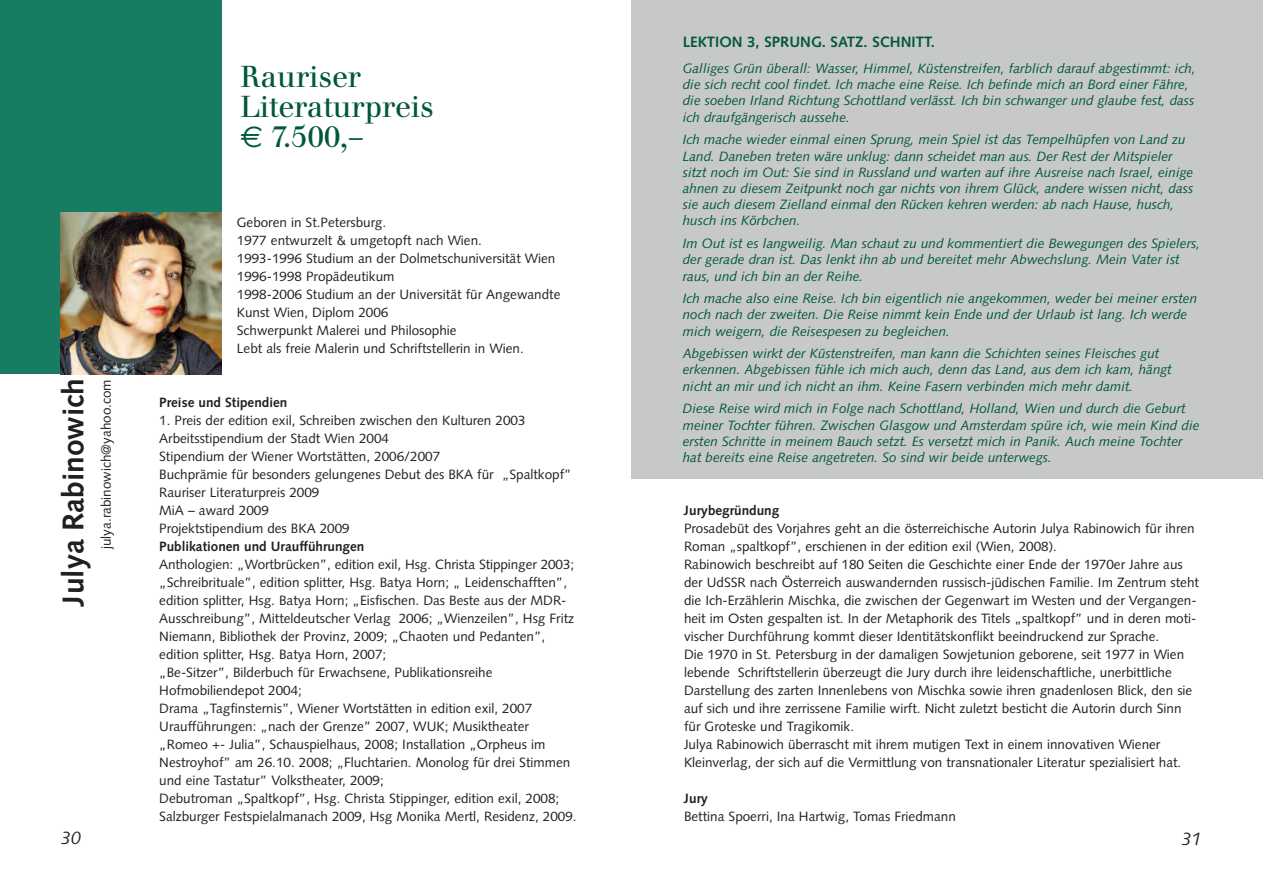
<style>
.page{position:relative;width:1263px;height:893px;background:#fff}
.page>*{position:absolute;margin:0;border:0;box-sizing:border-box;transform-origin:0 0}
.t1{font:30px/30px "Walbaum";color:#005836}
.t2{font:700 30px "Syntax";color:#231f20}
.t3{font:italic 18px "Syntax";color:#231f20}
.t4{font:700 15px "Syntax";color:#005836}
.t5{font:13.5px/18px "Syntax";color:#231f20}
.t6{font:italic 13.5px/16.2px "Syntax";color:#005836}
.t7{font:700 13.5px "Syntax";color:#231f20}
.s1{font-family:"Euro Sans"}
</style>
<div class="page">
<div style="left:0;top:0;width:222px;height:374px;background:#177c61"></div>
<img style="left:60px;top:213px;width:162px;height:161px">
<div style="left:632px;top:0;width:631px;height:479px;background:#c7c8ca"></div>
<h1 class="t2" style="left:61px;top:606px;width:230px;rotate:-90deg">Julya Rabinowich</h1>
<p class="t5" style="left:98px;top:549px;width:171px;rotate:-90deg">julya.rabinowich@yahoo.com</p>
<h2 class="t3" style="left:61px;top:831px;width:21px">30</h2>
<h1 class="t1" style="left:240px;top:64px;width:195px">Rauriser<br>Literaturpreis <span class="s1">€</span> 7.500,–</h1>
<p class="t5" style="left:237px;top:214px;width:325px">Geboren in St.Petersburg.<br>1977 entwurzelt &amp; umgetopft nach Wien.<br>1993-1996 Studium an der Dolmetschuniversität Wien 1996-1998 Propädeutikum<br>1998-2006 Studium an der Universität für Angewandte Kunst Wien, Diplom 2006<br>Schwerpunkt Malerei und Philosophie<br>Lebt als freie Malerin und Schriftstellerin in Wien.</p>
<p class="t7" style="left:159px;top:397px;width:130px">Preise und Stipendien</p>
<p class="t5" style="left:159px;top:412px;width:414px">1. Preis der edition exil, Schreiben zwischen den Kulturen 2003<br>Arbeitsstipendium der Stadt Wien 2004<br>Stipendium der Wiener Wortstätten, 2006/2007<br>Buchprämie für besonders gelungenes Debut des BKA für „Spaltkopf” Rauriser Literaturpreis 2009<br>MiA – award 2009<br>Projektstipendium des BKA 2009</p>
<p class="t7" style="left:159px;top:541px;width:207px">Publikationen und Uraufführungen</p>
<p class="t5" style="left:159px;top:556px;width:419px">Anthologien: „Wortbrücken”, edition exil, Hsg. Christa Stippinger 2003; „Schreibrituale”, edition splitter, Hsg. Batya Horn; „ Leidenschafften”, edition splitter, Hsg. Batya Horn; „Eisfischen. Das Beste aus der MDR-Ausschreibung”, Mitteldeutscher Verlag 2006; „Wienzeilen”, Hsg Fritz Niemann, Bibliothek der Provinz, 2009; „Chaoten und Pedanten”, edition splitter, Hsg. Batya Horn, 2007;<br>„Be-Sitzer”, Bilderbuch für Erwachsene, Publikationsreihe Hofmobiliendepot 2004;<br>Drama „Tagfinsternis”, Wiener Wortstätten in edition exil, 2007<br>Uraufführungen: „nach der Grenze” 2007, WUK; Musiktheater „Romeo +- Julia”, Schauspielhaus, 2008; Installation „Orpheus im Nestroyhof” am 26.10. 2008; „Fluchtarien. Monolog für drei Stimmen und eine Tastatur” Volkstheater, 2009;<br>Debutroman „Spaltkopf”, Hsg. Christa Stippinger, edition exil, 2008; Salzburger Festspielalmanach 2009, Hsg Monika Mertl, Residenz, 2009.</p>
<p class="t4" style="left:683px;top:36px;width:254px">LEKTION 3, SPRUNG. SATZ. SCHNITT.</p>
<p class="t6" style="left:683px;top:61px;width:514px">Galliges Grün überall: Wasser, Himmel, Küstenstreifen, farblich darauf abgestimmt: ich, die sich recht cool findet. Ich mache eine Reise. Ich befinde mich an Bord einer Fähre, die soeben Irland Richtung Schottland verlässt. Ich bin schwanger und glaube fest, dass ich draufgängerisch aussehe.</p>
<p class="t6" style="left:683px;top:133px;width:512px">Ich mache wieder einmal einen Sprung, mein Spiel ist das Tempelhüpfen von Land zu Land. Daneben treten wäre unklug: dann scheidet man aus. Der Rest der Mitspieler sitzt noch im Out: Sie sind in Russland und warten auf ihre Ausreise nach Israel, einige ahnen zu diesem Zeitpunkt noch gar nichts von ihrem Glück, andere wissen nicht, dass sie auch diesem Zielland einmal den Rücken kehren werden: ab nach Hause, husch, husch ins Körbchen.</p>
<p class="t6" style="left:683px;top:237px;width:519px">Im Out ist es langweilig. Man schaut zu und kommentiert die Bewegungen des Spielers, der gerade dran ist. Das lenkt ihn ab und bereitet mehr Abwechslung. Mein Vater ist raus, und ich bin an der Reihe.</p>
<p class="t6" style="left:683px;top:292px;width:516px">Ich mache also eine Reise. Ich bin eigentlich nie angekommen, weder bei meiner ersten noch nach der zweiten. Die Reise nimmt kein Ende und der Urlaub ist lang. Ich werde mich weigern, die Reisespesen zu begleichen.</p>
<p class="t6" style="left:683px;top:347px;width:490px">Abgebissen wirkt der Küstenstreifen, man kann die Schichten seines Fleisches gut erkennen. Abgebissen fühle ich mich auch, denn das Land, aus dem ich kam, hängt nicht an mir und ich nicht an ihm. Keine Fasern verbinden mich mehr damit.</p>
<p class="t6" style="left:683px;top:402px;width:518px">Diese Reise wird mich in Folge nach Schottland, Holland, Wien und durch die Geburt meiner Tochter führen. Zwischen Glasgow und Amsterdam spüre ich, wie mein Kind die ersten Schritte in meinem Bauch setzt. Es versetzt mich in Panik. Auch meine Tochter hat bereits eine Reise angetreten. So sind wir beide unterwegs.</p>
<p class="t7" style="left:684px;top:505px;width:97px">Jurybegründung</p>
<p class="t5" style="left:684px;top:520px;width:516px">Prosadebüt des Vorjahres geht an die österreichische Autorin Julya Rabinowich für ihren Roman „spaltkopf”, erschienen in der edition exil (Wien, 2008).<br>Rabinowich beschreibt auf 180 Seiten die Geschichte einer Ende der 1970er Jahre aus der UdSSR nach Österreich auswandernden russisch-jüdischen Familie. Im Zentrum steht die Ich-Erzählerin Mischka, die zwischen der Gegenwart im Westen und der Vergangen&shy;heit im Osten gespalten ist. In der Metaphorik des Titels „spaltkopf” und in deren moti&shy;vischer Durchführung kommt dieser Identitätskonflikt beeindruckend zur Sprache.<br>Die 1970 in St. Petersburg in der damaligen Sowjetunion geborene, seit 1977 in Wien lebende Schriftstellerin überzeugt die Jury durch ihre leidenschaftliche, unerbittliche Darstellung des zarten Innenlebens von Mischka sowie ihren gnadenlosen Blick, den sie auf sich und ihre zerrissene Familie wirft. Nicht zuletzt besticht die Autorin durch Sinn für Groteske und Tragikomik.<br>Julya Rabinowich überrascht mit ihrem mutigen Text in einem innovativen Wiener Kleinverlag, der sich auf die Vermittlung von transnationaler Literatur spezialisiert hat.</p>
<p class="t7" style="left:684px;top:793px;width:25px">Jury</p>
<p class="t5" style="left:684px;top:808px;width:273px">Bettina Spoerri, Ina Hartwig, Tomas Friedmann</p>
<h2 class="t3" style="left:1182px;top:831px;width:21px">31</h2>
</div>
